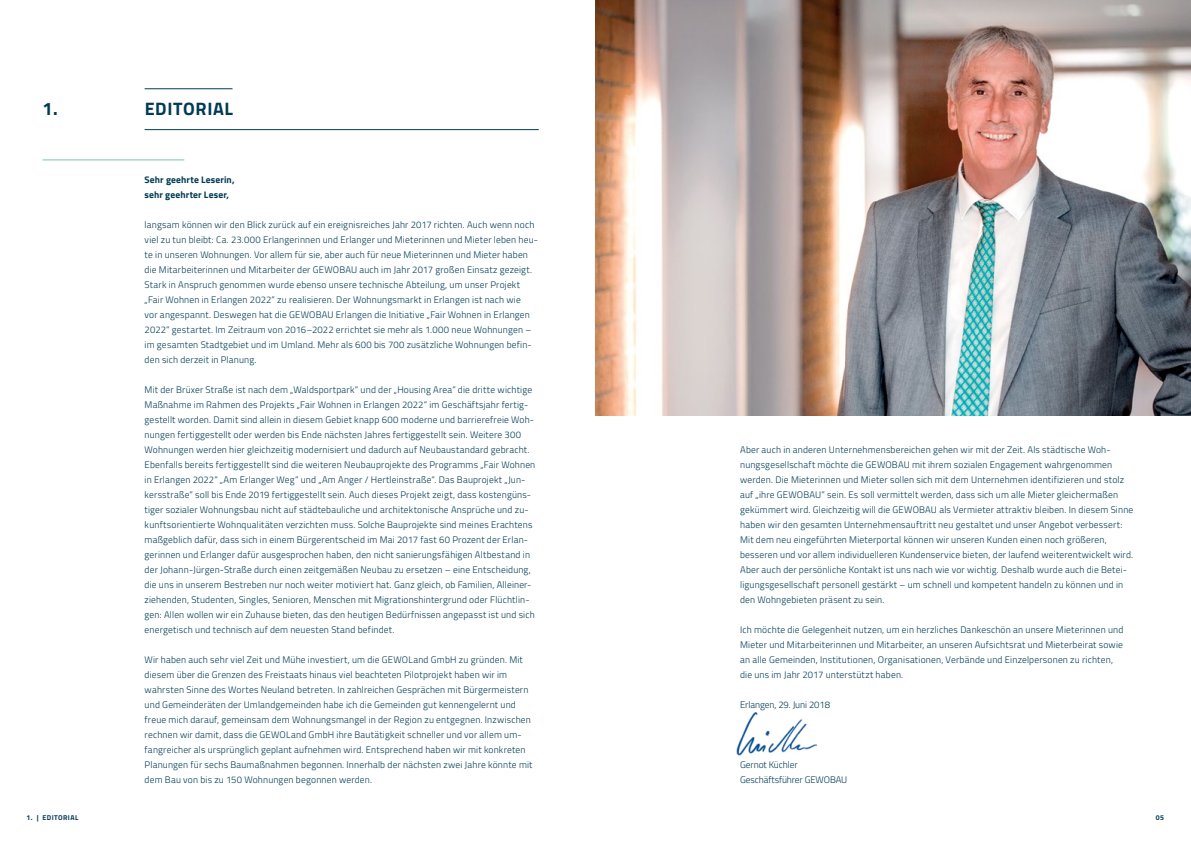
<style>
.page{position:relative;width:1191px;height:842px;background:#fff}
.page>*{position:absolute;margin:0;border:0;box-sizing:border-box;transform-origin:0 0}
.t1{font:700 18px "Titillium Web";letter-spacing:.035em;color:#003b54}
.t2{font:300 9.5px/15px "Titillium Web";letter-spacing:.02em;color:#003b54}
.t3{font:300 9.5px "Titillium Web";letter-spacing:-.01em;color:#003b54}
.t4{font:700 9.5px "Titillium Web";letter-spacing:.015em;color:#003b54}
.Text___linksbündig{font:700 7px "Titillium";letter-spacing:.06em;color:#003b54}
</style>
<div class="page">
<img style="left:736px;top:712px;width:80px;height:43px">
<hr style="left:43px;top:160px;width:141px;height:1px;background:#7dbeb7">
<hr style="left:145px;top:129px;width:394px;height:1px;background:#003b54">
<hr style="left:145px;top:88px;width:87px;height:1px;background:#003b54">
<img style="left:595px;top:0;width:596px;height:415px">
<p class="t1" style="left:43px;top:95px;width:17px">1.</p>
<p class="t1" style="left:145px;top:95px;width:90px">EDITORIAL</p>
<p class="t4" style="left:145px;top:172px;width:91px">Sehr geehrte Leserin,</p>
<p class="t4" style="left:145px;top:187px;width:86px">sehr geehrter Leser,</p>
<p class="t2" style="left:145px;top:216px;width:395px">langsam können wir den Blick zurück auf ein ereignisreiches Jahr 2017 richten. Auch wenn noch viel zu tun bleibt: Ca. 23.000 Erlangerinnen und Erlanger und Mieterinnen und Mieter leben heu&shy;te in unseren Wohnungen. Vor allem für sie, aber auch für neue Mieterinnen und Mieter haben die Mitarbeiterinnen und Mitarbeiter der GEWOBAU auch im Jahr 2017 großen Einsatz gezeigt.<br>Stark in Anspruch genommen wurde ebenso unsere technische Abteilung, um unser Projekt „Fair Wohnen in Erlangen 2022“ zu realisieren. Der Wohnungsmarkt in Erlangen ist nach wie<br>vor angespannt. Deswegen hat die GEWOBAU Erlangen die Initiative „Fair Wohnen in Erlangen 2022“ gestartet. Im Zeitraum von 2016–2022 errichtet sie mehr als 1.000 neue Wohnungen – im gesamten Stadtgebiet und im Umland. Mehr als 600 bis 700 zusätzliche Wohnungen befin&shy;den sich derzeit in Planung.</p>
<p class="t2" style="left:145px;top:381px;width:392px">Mit der Brüxer Straße ist nach dem „Waldsportpark“ und der „Housing Area“ die dritte wichtige Maßnahme im Rahmen des Projekts „Fair Wohnen in Erlangen 2022“ im Geschäftsjahr fertig&shy;gestellt worden. Damit sind allein in diesem Gebiet knapp 600 moderne und barrierefreie Woh&shy;nungen fertiggestellt oder werden bis Ende nächsten Jahres fertiggestellt sein. Weitere 300<br>Wohnungen werden hier gleichzeitig modernisiert und dadurch auf Neubaustandard gebracht.<br>Ebenfalls bereits fertiggestellt sind die weiteren Neubauprojekte des Programms „Fair Wohnen in Erlangen 2022“ „Am Erlanger Weg“ und „Am Anger / Hertleinstraße“. Das Bauprojekt „Jun&shy;kersstraße“ soll bis Ende 2019 fertiggestellt sein. Auch dieses Projekt zeigt, dass kostengüns&shy;tiger sozialer Wohnungsbau nicht auf städtebauliche und architektonische Ansprüche und zu&shy;kunftsorientierte Wohnqualitäten verzichten muss. Solche Bauprojekte sind meines Erachtens maßgeblich dafür, dass sich in einem Bürgerentscheid im Mai 2017 fast 60 Prozent der Erlan&shy;gerinnen und Erlanger dafür ausgesprochen haben, den nicht sanierungsfähigen Altbestand in der Johann-Jürgen-Straße durch einen zeitgemäßen Neubau zu ersetzen – eine Entscheidung, die uns in unserem Bestreben nur noch weiter motiviert hat. Ganz gleich, ob Familien, Alleiner&shy;ziehenden, Studenten, Singles, Senioren, Menschen mit Migrationshintergrund oder Flüchtlin&shy;gen: Allen wollen wir ein Zuhause bieten, das den heutigen Bedürfnissen angepasst ist und sich energetisch und technisch auf dem neuesten Stand befindet.</p>
<p class="t2" style="left:145px;top:651px;width:389px">Wir haben auch sehr viel Zeit und Mühe investiert, um die GEWOLand GmbH zu gründen. Mit diesem über die Grenzen des Freistaats hinaus viel beachteten Pilotprojekt haben wir im wahrsten Sinne des Wortes Neuland betreten. In zahlreichen Gesprächen mit Bürgermeistern und Gemeinderäten der Umlandgemeinden habe ich die Gemeinden gut kennengelernt und freue mich darauf, gemeinsam dem Wohnungsmangel in der Region zu entgegnen. Inzwischen rechnen wir damit, dass die GEWOLand GmbH ihre Bautätigkeit schneller und vor allem um&shy;fangreicher als ursprünglich geplant aufnehmen wird. Entsprechend haben wir mit konkreten Planungen für sechs Baumaßnahmen begonnen. Innerhalb der nächsten zwei Jahre könnte mit dem Bau von bis zu 150 Wohnungen begonnen werden.</p>
<p class="t2" style="left:740px;top:441px;width:395px">Aber auch in anderen Unternehmensbereichen gehen wir mit der Zeit. Als städtische Woh&shy;nungsgesellschaft möchte die GEWOBAU mit ihrem sozialen Engagement wahrgenommen werden. Die Mieterinnen und Mieter sollen sich mit dem Unternehmen identifizieren und stolz auf „ihre GEWOBAU“ sein. Es soll vermittelt werden, dass sich um alle Mieter gleichermaßen gekümmert wird. Gleichzeitig will die GEWOBAU als Vermieter attraktiv bleiben. In diesem Sinne haben wir den gesamten Unternehmensauftritt neu gestaltet und unser Angebot verbessert:<br>Mit dem neu eingeführten Mieterportal können wir unseren Kunden einen noch größeren, besseren und vor allem individuelleren Kundenservice bieten, der laufend weiterentwickelt wird.<br>Aber auch der persönliche Kontakt ist uns nach wie vor wichtig. Deshalb wurde auch die Betei&shy;ligungsgesellschaft personell gestärkt – um schnell und kompetent handeln zu können und in den Wohngebieten präsent zu sein.</p>
<p class="t2" style="left:740px;top:621px;width:385px">Ich möchte die Gelegenheit nutzen, um ein herzliches Dankeschön an unsere Mieterinnen und Mieter und Mitarbeiterinnen und Mitarbeiter, an unseren Aufsichtsrat und Mieterbeirat sowie an alle Gemeinden, Institutionen, Organisationen, Verbände und Einzelpersonen zu richten, die uns im Jahr 2017 unterstützt haben.</p>
<p class="t3" style="left:740px;top:697px;width:91px">Erlangen, 29. Juni 2018</p>
<p class="t3" style="left:740px;top:757px;width:59px">Gernot Küchler</p>
<p class="t3" style="left:740px;top:772px;width:109px">Geschäftsführer GEWOBAU</p>
<p class="Text___linksbündig" style="left:27px;top:812px;width:53px">1. | EDITORIAL</p>
<p class="Text___linksbündig" style="left:1155px;top:812px;width:10px">05</p>
</div>
